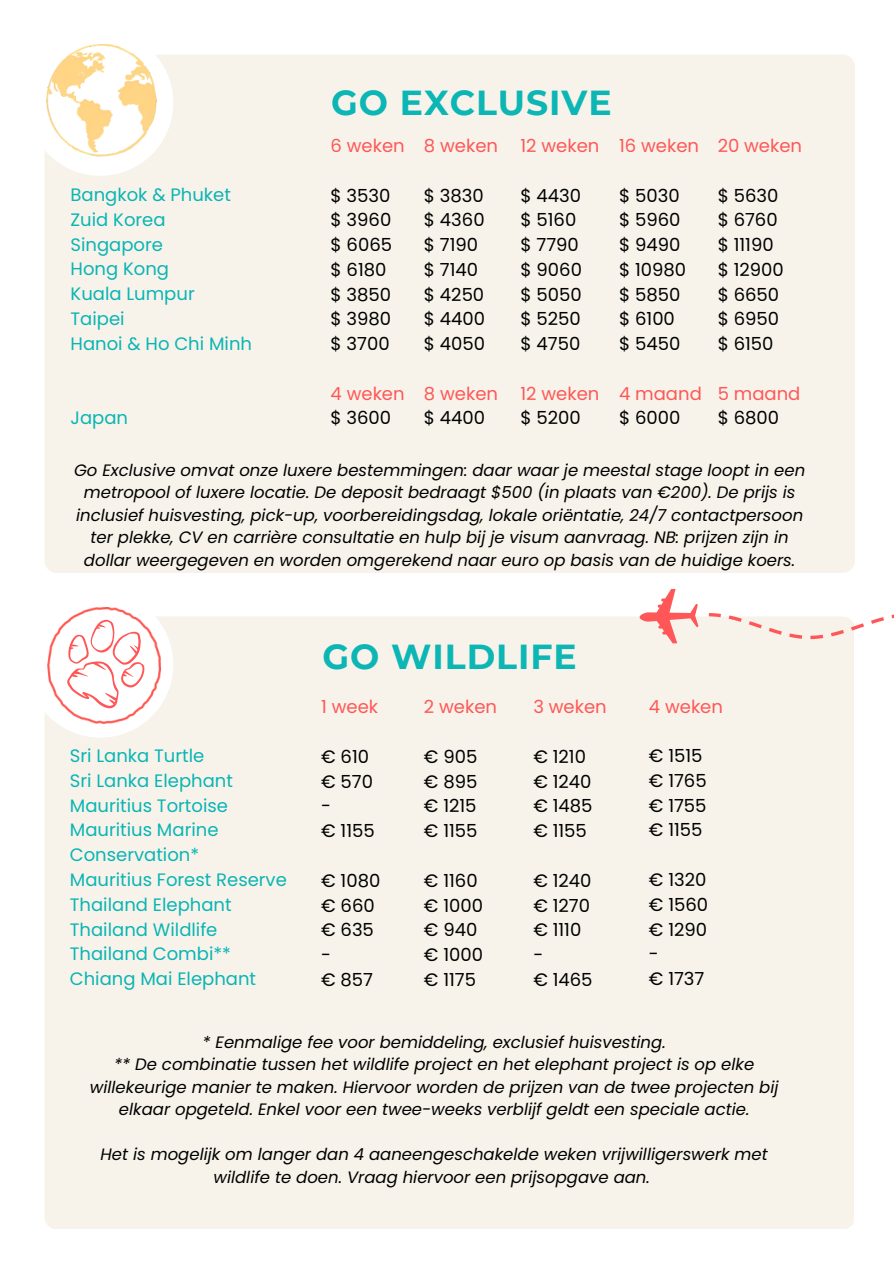
<style>
.page{position:relative;width:894px;height:1264px;background:#fff}
.page>*{position:absolute;margin:0;border:0;box-sizing:border-box;transform-origin:0 0}
.t1{font:700 34.65px "Montserrat";letter-spacing:.03em;color:#0bb6b4}
.t2{font:18px "Poppins";color:#000}
.t3{font:18px "Poppins";color:#0ab5b4}
.t4{font:18px "Poppins";color:#ff5757}
.t5{font:italic 16.5px/22.5px "Poppins";color:#000;text-align:center}
</style>
<div class="page">
<div style="left:44px;top:616px;width:809px;height:613px;background:#f7f3ea;border-radius:12px"></div>
<div style="left:27px;top:591px;width:146px;height:146px;background:#fff;border-radius:50%"></div>
<svg style="left:708px;top:613px;width:185px;height:26px"></svg>
<svg style="left:639px;top:589px;width:59px;height:54px"></svg>
<div style="left:44px;top:55px;width:810px;height:518px;background:#f7f3ea;border-radius:12px"></div>
<div style="left:27px;top:30px;width:146px;height:146px;background:#fff;border-radius:50%"></div>
<img style="left:45px;top:45px;width:112px;height:116px">
<img style="left:44px;top:608px;width:116px;height:126px">
<svg style="left:67px;top:619px;width:77px;height:89px"></svg>
<p class="t1" style="left:331px;top:81px;width:282px">GO EXCLUSIVE</p>
<p class="t4" style="left:717px;top:133px;width:86px">20 weken</p>
<p class="t2" style="left:717px;top:183px;width:62px">$ 5630</p>
<p class="t2" style="left:717px;top:207px;width:61px">$ 6760</p>
<p class="t2" style="left:717px;top:232px;width:57px">$ 11190</p>
<p class="t2" style="left:717px;top:257px;width:68px">$ 12900</p>
<p class="t2" style="left:717px;top:282px;width:63px">$ 6650</p>
<p class="t2" style="left:717px;top:306px;width:63px">$ 6950</p>
<p class="t2" style="left:717px;top:331px;width:57px">$ 6150</p>
<p class="t4" style="left:717px;top:381px;width:84px">5 maand</p>
<p class="t2" style="left:717px;top:405px;width:63px">$ 6800</p>
<p class="t5" style="left:74px;top:458px;width:732px">Go Exclusive omvat onze luxere bestemmingen: daar waar je meestal stage loopt in een metropool of luxere locatie. De deposit bedraagt $500 (in plaats van €200). De prijs is inclusief huisvesting, pick-up, voorbereidingsdag, lokale oriëntatie, 24/7 contactpersoon ter plekke, CV en carrière consultatie en hulp bij je visum aanvraag. NB: prijzen zijn in dollar weergegeven en worden omgerekend naar euro op basis van de huidige koers.</p>
<p class="t4" style="left:330px;top:133px;width:76px">6 weken</p>
<p class="t2" style="left:330px;top:183px;width:61px">$ 3530</p>
<p class="t2" style="left:330px;top:207px;width:62px">$ 3960</p>
<p class="t2" style="left:330px;top:232px;width:63px">$ 6065</p>
<p class="t2" style="left:330px;top:257px;width:57px">$ 6180</p>
<p class="t2" style="left:330px;top:282px;width:62px">$ 3850</p>
<p class="t2" style="left:330px;top:306px;width:62px">$ 3980</p>
<p class="t2" style="left:330px;top:331px;width:61px">$ 3700</p>
<p class="t4" style="left:330px;top:381px;width:75px">4 weken</p>
<p class="t2" style="left:330px;top:405px;width:62px">$ 3600</p>
<p class="t4" style="left:424px;top:133px;width:76px">8 weken</p>
<p class="t2" style="left:424px;top:183px;width:61px">$ 3830</p>
<p class="t2" style="left:424px;top:207px;width:62px">$ 4360</p>
<p class="t2" style="left:424px;top:232px;width:56px">$ 7190</p>
<p class="t2" style="left:424px;top:257px;width:56px">$ 7140</p>
<p class="t2" style="left:424px;top:282px;width:62px">$ 4250</p>
<p class="t2" style="left:424px;top:306px;width:63px">$ 4400</p>
<p class="t2" style="left:424px;top:331px;width:63px">$ 4050</p>
<p class="t4" style="left:424px;top:381px;width:76px">8 weken</p>
<p class="t2" style="left:424px;top:405px;width:63px">$ 4400</p>
<p class="t4" style="left:520px;top:133px;width:80px">12 weken</p>
<p class="t2" style="left:520px;top:183px;width:62px">$ 4430</p>
<p class="t2" style="left:520px;top:207px;width:57px">$ 5160</p>
<p class="t2" style="left:520px;top:232px;width:60px">$ 7790</p>
<p class="t2" style="left:520px;top:257px;width:63px">$ 9060</p>
<p class="t2" style="left:520px;top:282px;width:63px">$ 5050</p>
<p class="t2" style="left:520px;top:306px;width:62px">$ 5250</p>
<p class="t2" style="left:520px;top:331px;width:61px">$ 4750</p>
<p class="t4" style="left:520px;top:381px;width:80px">12 weken</p>
<p class="t2" style="left:520px;top:405px;width:62px">$ 5200</p>
<p class="t4" style="left:619px;top:133px;width:81px">16 weken</p>
<p class="t2" style="left:619px;top:183px;width:62px">$ 5030</p>
<p class="t2" style="left:619px;top:207px;width:63px">$ 5960</p>
<p class="t2" style="left:619px;top:232px;width:63px">$ 9490</p>
<p class="t2" style="left:619px;top:257px;width:69px">$ 10980</p>
<p class="t2" style="left:619px;top:282px;width:63px">$ 5850</p>
<p class="t2" style="left:619px;top:306px;width:57px">$ 6100</p>
<p class="t2" style="left:619px;top:331px;width:63px">$ 5450</p>
<p class="t4" style="left:619px;top:381px;width:84px">4 maand</p>
<p class="t2" style="left:619px;top:405px;width:63px">$ 6000</p>
<p class="t3" style="left:70px;top:182px;width:162px">Bangkok &amp; Phuket</p>
<p class="t3" style="left:70px;top:207px;width:97px">Zuid Korea</p>
<p class="t3" style="left:70px;top:232px;width:94px">Singapore</p>
<p class="t3" style="left:70px;top:256px;width:100px">Hong Kong</p>
<p class="t3" style="left:70px;top:281px;width:126px">Kuala Lumpur</p>
<p class="t3" style="left:70px;top:306px;width:56px">Taipei</p>
<p class="t3" style="left:70px;top:331px;width:183px">Hanoi &amp; Ho Chi Minh</p>
<h1 class="t3" style="left:70px;top:405px;width:59px">Japan</h1>
<p class="t3" style="left:70px;top:743px;width:136px">Sri Lanka Turtle</p>
<p class="t3" style="left:70px;top:768px;width:164px">Sri Lanka Elephant</p>
<p class="t3" style="left:70px;top:792px;width:160px">Mauritius Tortoise</p>
<p class="t3" style="left:70px;top:817px;width:150px">Mauritius Marine</p>
<p class="t3" style="left:70px;top:842px;width:131px">Conservation*</p>
<p class="t3" style="left:70px;top:867px;width:218px">Mauritius Forest Reserve</p>
<p class="t3" style="left:70px;top:891px;width:163px">Thailand Elephant</p>
<p class="t3" style="left:70px;top:916px;width:149px">Thailand Wildlife</p>
<h1 class="t3" style="left:70px;top:941px;width:162px">Thailand Combi**</h1>
<p class="t3" style="left:70px;top:966px;width:188px">Chiang Mai Elephant</p>
<p class="t1" style="left:322px;top:635px;width:256px">GO WILDLIFE</p>
<p class="t4" style="left:321px;top:694px;width:58px">1 week</p>
<p class="t2" style="left:321px;top:744px;width:49px">€ 610</p>
<p class="t2" style="left:321px;top:768px;width:53px">€ 570</p>
<p class="t2" style="left:321px;top:793px;width:11px">-</p>
<p class="t2" style="left:321px;top:818px;width:55px">€ 1155</p>
<p class="t2" style="left:321px;top:867px;width:61px">€ 1080</p>
<p class="t2" style="left:321px;top:892px;width:55px">€ 660</p>
<p class="t2" style="left:321px;top:917px;width:54px">€ 635</p>
<p class="t2" style="left:321px;top:942px;width:11px">-</p>
<p class="t2" style="left:321px;top:966px;width:53px">€ 857</p>
<p class="t4" style="left:424px;top:694px;width:75px">2 weken</p>
<p class="t2" style="left:424px;top:744px;width:55px">€ 905</p>
<p class="t2" style="left:424px;top:768px;width:55px">€ 895</p>
<p class="t2" style="left:424px;top:793px;width:54px">€ 1215</p>
<p class="t2" style="left:424px;top:818px;width:55px">€ 1155</p>
<p class="t2" style="left:424px;top:867px;width:55px">€ 1160</p>
<p class="t2" style="left:424px;top:892px;width:61px">€ 1000</p>
<p class="t2" style="left:424px;top:917px;width:55px">€ 940</p>
<p class="t2" style="left:424px;top:942px;width:61px">€ 1000</p>
<p class="t2" style="left:424px;top:966px;width:54px">€ 1175</p>
<p class="t4" style="left:533px;top:694px;width:75px">3 weken</p>
<p class="t2" style="left:533px;top:744px;width:54px">€ 1210</p>
<p class="t2" style="left:533px;top:768px;width:60px">€ 1240</p>
<p class="t2" style="left:533px;top:793px;width:61px">€ 1485</p>
<p class="t2" style="left:533px;top:818px;width:55px">€ 1155</p>
<p class="t2" style="left:533px;top:867px;width:60px">€ 1240</p>
<p class="t2" style="left:533px;top:892px;width:58px">€ 1270</p>
<p class="t2" style="left:533px;top:917px;width:49px">€ 1110</p>
<p class="t2" style="left:533px;top:942px;width:11px">-</p>
<p class="t2" style="left:533px;top:966px;width:61px">€ 1465</p>
<p class="t4" style="left:648px;top:693px;width:75px">4 weken</p>
<p class="t2" style="left:648px;top:743px;width:55px">€ 1515</p>
<p class="t2" style="left:648px;top:768px;width:59px">€ 1765</p>
<p class="t2" style="left:648px;top:792px;width:59px">€ 1755</p>
<p class="t2" style="left:648px;top:817px;width:55px">€ 1155</p>
<p class="t2" style="left:648px;top:867px;width:59px">€ 1320</p>
<p class="t2" style="left:648px;top:891px;width:61px">€ 1560</p>
<p class="t2" style="left:648px;top:916px;width:60px">€ 1290</p>
<p class="t2" style="left:648px;top:941px;width:11px">-</p>
<p class="t2" style="left:648px;top:966px;width:57px">€ 1737</p>
<p class="t5" style="left:202px;top:1030px;width:464px">* Eenmalige fee voor bemiddeling, exclusief huisvesting.</p>
<p class="t5" style="left:90px;top:1053px;width:689px">** De combinatie tussen het wildlife project en het elephant project is op elke willekeurige manier te maken. Hiervoor worden de prijzen van de twee projecten bij elkaar opgeteld. Enkel voor een twee-weeks verblijf geldt een speciale actie.</p>
<p class="t5" style="left:101px;top:1143px;width:668px">Het is mogelijk om langer dan 4 aaneengeschakelde weken vrijwilligerswerk met wildlife te doen. Vraag hiervoor een prijsopgave aan.</p>
</div>
